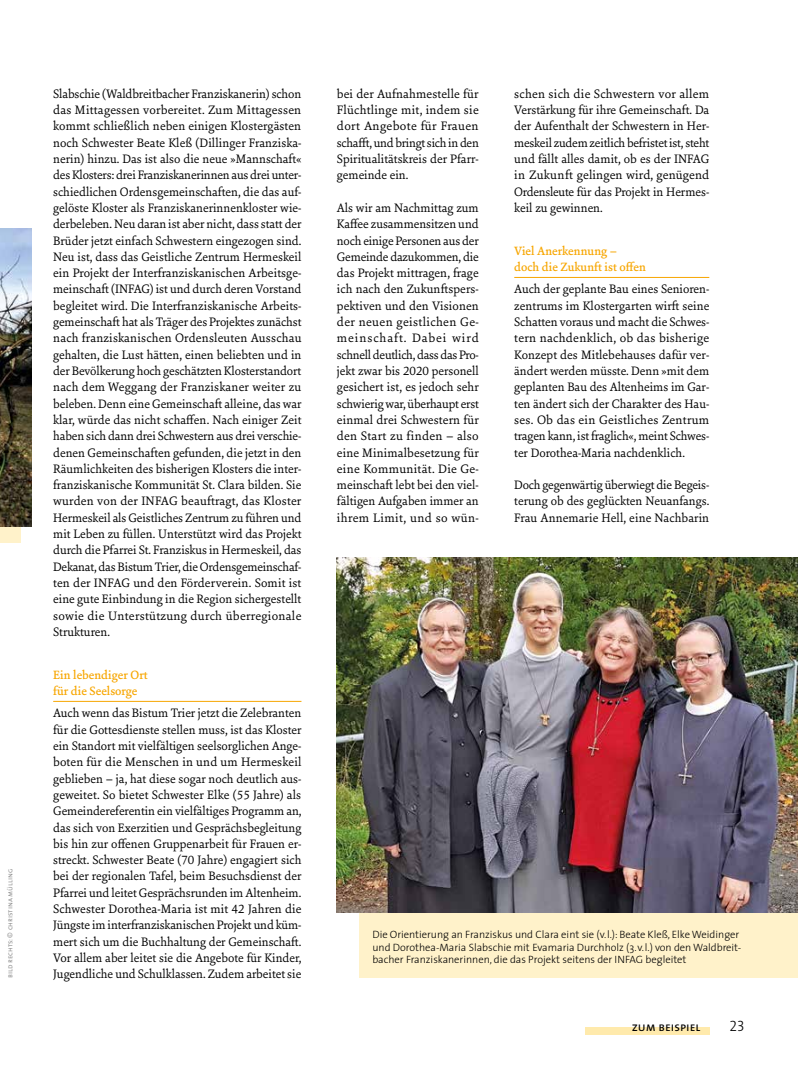
<style>
.page{position:relative;width:798px;height:1074px;background:#fff}
.page>*{position:absolute;margin:0;border:0;box-sizing:border-box;transform-origin:0 0}
.t1{font:15px "The Sans Light Caps";color:#000}
._2013_fliesstext{font:13.12px/16.2px "Sina Nova";color:#000;text-align:justify}
._2013_zwischenhead_l{font:500 12.88px/16.2px "Sina Nova";color:#f7a600}
.t2{font:12.5px "The Sans Caps";color:#000}
._2013_franz_BU__ohne{font:300 10.62px/12.5px "The Sans";color:#000;text-align:justify}
._2013_fotonachweis{font:7.5px "The Sans Semi Light Caps";color:#878787}
</style>
<div class="page">
<div style="left:585px;top:1028px;width:124px;height:7px;background:#ffeaac"></div>
<hr style="left:53px;top:701px;width:248px;height:1px;background:#f7a600">
<hr style="left:514px;top:277px;width:195px;height:1px;background:#f7a600">
<div style="left:0;top:252px;width:20px;height:291px;background:#fff2ca"></div>
<div style="left:359px;top:686px;width:438px;height:291px;background:#fff2ca"></div>
<img style="left:0;top:229px;width:32px;height:297px">
<img style="left:337px;top:557px;width:460px;height:355px">
<p class="_2013_fotonachweis" style="left:4px;top:978px;width:111px;rotate:-90deg">bild rechts: © christina mülling</p>
<p class="_2013_fliesstext" style="left:53px;top:85px;width:250px">Slabschie (Waldbreitbacher Franziskanerin) schon das Mittagessen vorbereitet. Zum Mittagessen kommt schließlich neben einigen Klostergästen noch Schwester Beate Kleß (Dillinger Franziska&shy;nerin) hinzu. Das ist also die neue »Mannschaft« des Klosters: drei Franziskanerinnen aus drei unter&shy;schiedlichen Ordensgemeinschaften, die das auf&shy;gelöste Kloster als Franziskanerinnenkloster wie&shy;derbeleben. Neu daran ist aber nicht, dass statt der Brüder jetzt einfach Schwestern eingezogen sind.<br>Neu ist, dass das Geistliche Zentrum Hermeskeil ein Projekt der Interfranziskanischen Arbeitsge&shy;meinschaft (INFAG) ist und durch deren Vorstand begleitet wird. Die Interfranziskanische Arbeits&shy;gemeinschaft hat als Träger des Projektes zunächst nach franziskanischen Ordensleuten Ausschau gehalten, die Lust hätten, einen beliebten und in der Bevölkerung hoch geschätzten Klosterstandort nach dem Weggang der Franziskaner weiter zu beleben. Denn eine Gemeinschaft alleine, das war klar, würde das nicht schaffen. Nach einiger Zeit haben sich dann drei Schwestern aus drei verschie&shy;denen Gemeinschaften gefunden, die jetzt in den Räumlichkeiten des bisherigen Klosters die inter&shy;franziskanische Kommunität St. Clara bilden. Sie wurden von der INFAG beauftragt, das Kloster Hermeskeil als Geistliches Zentrum zu führen und mit Leben zu füllen. Unterstützt wird das Projekt durch die Pfarrei St. Franziskus in Hermeskeil, das Dekanat, das Bistum Trier, die Ordensgemeinschaf&shy;ten der INFAG und den Förderverein. Somit ist eine gute Einbindung in die Region sichergestellt sowie die Unterstützung durch überregionale Strukturen.</p>
<p class="_2013_zwischenhead_l" style="left:53px;top:666px;width:96px">Ein lebendiger Ort für die Seelsorge</p>
<p class="_2013_fliesstext" style="left:53px;top:704px;width:250px">Auch wenn das Bistum Trier jetzt die Zelebranten für die Gottesdienste stellen muss, ist das Kloster ein Standort mit vielfältigen seelsorglichen Ange&shy;boten für die Menschen in und um Hermeskeil geblieben – ja, hat diese sogar noch deutlich aus&shy;geweitet. So bietet Schwester Elke (55 Jahre) als Gemeindereferentin ein vielfältiges Programm an, das sich von Exerzitien und Gesprächsbegleitung bis hin zur offenen Gruppenarbeit für Frauen er&shy;streckt. Schwester Beate (70 Jahre) engagiert sich bei der regionalen Tafel, beim Besuchsdienst der Pfarrei und leitet Gesprächsrunden im Altenheim.<br>Schwester Dorothea-Maria ist mit 42 Jahren die Jüngste im interfranziskanischen Projekt und küm&shy;mert sich um die Buchhaltung der Gemeinschaft.<br>Vor allem aber leitet sie die Angebote für Kinder, Jugendliche und Schulklassen. Zudem arbeitet sie</p>
<p class="_2013_fliesstext" style="left:337px;top:85px;width:143px">bei der Aufnahmestelle für Flüchtlinge mit, indem sie dort Angebote für Frauen schafft, und bringt sich in den Spiritualitätskreis der Pfarr&shy;gemeinde ein.</p>
<p class="_2013_fliesstext" style="left:337px;top:199px;width:143px">Als wir am Nachmittag zum Kaffee zusammensitzen und noch einige Personen aus der Gemeinde dazukommen, die das Projekt mittragen, frage ich nach den Zukunftspers&shy;pektiven und den Visionen der neuen geistlichen Ge&shy;meinschaft. Dabei wird schnell deutlich, dass das Pro&shy;jekt zwar bis 2020 personell gesichert ist, es jedoch sehr schwierig war, überhaupt erst einmal drei Schwestern für den Start zu finden – also eine Minimalbesetzung für eine Kommunität. Die Ge&shy;meinschaft lebt bei den viel&shy;fältigen Aufgaben immer an ihrem Limit, und so wün-</p>
<p class="_2013_fliesstext" style="left:514px;top:85px;width:196px">schen sich die Schwestern vor allem Verstärkung für ihre Gemeinschaft. Da der Aufenthalt der Schwestern in Her&shy;meskeil zudem zeitlich befristet ist, steht und fällt alles damit, ob es der INFAG in Zukunft gelingen wird, genügend Ordensleute für das Projekt in Hermes&shy;keil zu gewinnen.</p>
<p class="_2013_zwischenhead_l" style="left:514px;top:242px;width:133px">Viel Anerkennung –<br>doch die Zukunft ist offen</p>
<p class="_2013_fliesstext" style="left:514px;top:281px;width:196px">Auch der geplante Bau eines Senioren&shy;zentrums im Klostergarten wirft seine Schatten voraus und macht die Schwes&shy;tern nachdenklich, ob das bisherige Konzept des Mitlebehauses dafür ver&shy;ändert werden müsste. Denn »mit dem geplanten Bau des Altenheims im Gar&shy;ten ändert sich der Charakter des Hau&shy;ses. Ob das ein Geistliches Zentrum tragen kann, ist fraglich«, meint Schwes&shy;ter Dorothea-Maria nachdenklich.</p>
<p class="_2013_fliesstext" style="left:514px;top:476px;width:196px">Doch gegenwärtig überwiegt die Begeis&shy;terung ob des geglückten Neuanfangs.<br>Frau Annemarie Hell, eine Nachbarin</p>
<p class="_2013_franz_BU__ohne" style="left:372px;top:928px;width:369px">Die Orientierung an Franziskus und Clara eint sie (v.l.): Beate Kleß, Elke Weidinger und Dorothea-Maria Slabschie mit Evamaria Durchholz (3.v.l.) von den Waldbreit&shy;bacher Franziskanerinnen, die das Projekt seitens der INFAG begleitet</p>
<p class="t2" style="left:631px;top:1016px;width:70px">zum beispiel</p>
<p class="t1" style="left:729px;top:1013px;width:17px">23</p>
</div>
